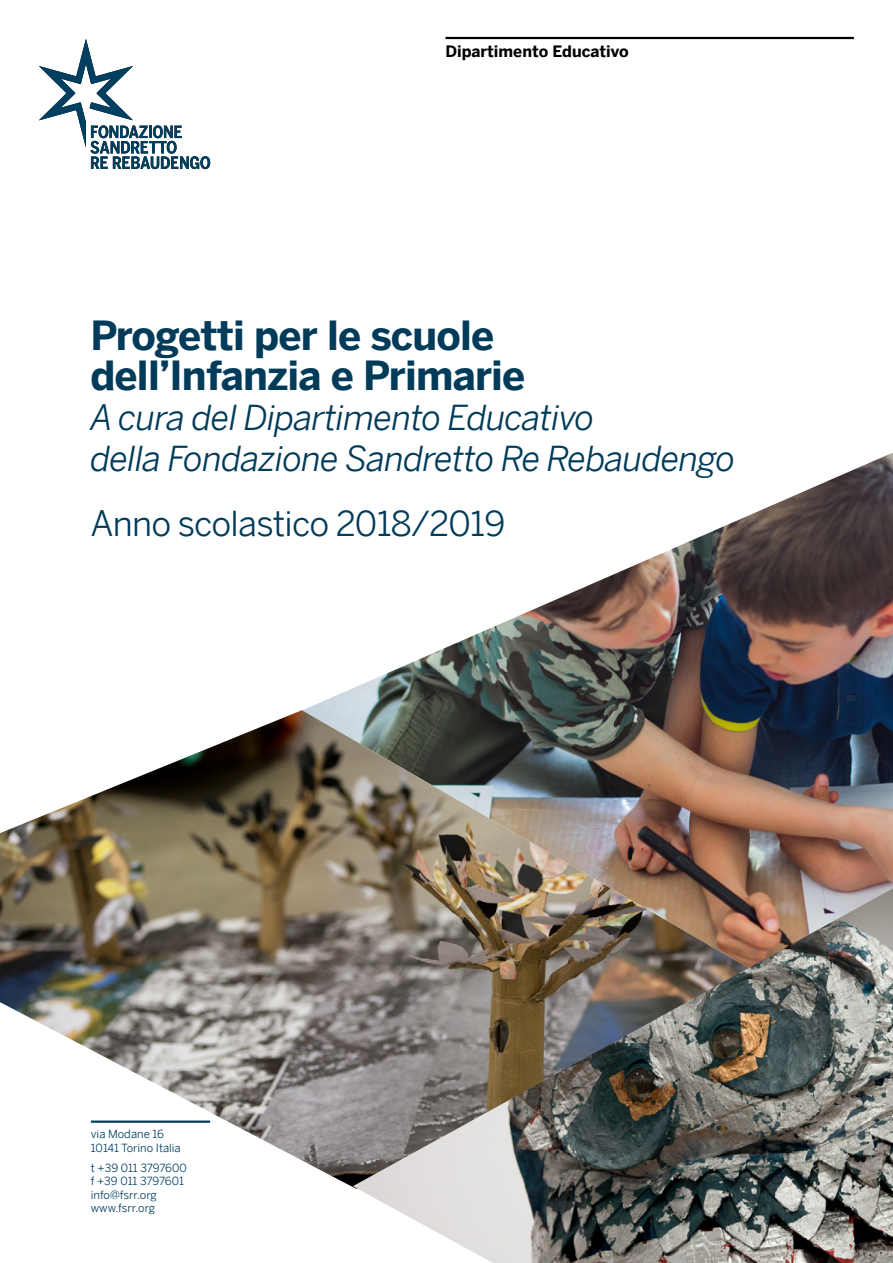
<style>
.page{position:relative;width:893px;height:1263px;background:#fff}
.page>*{position:absolute;margin:0;border:0;box-sizing:border-box;transform-origin:0 0}
.t1{font:700 40.2px/40.2px "Benton Sans";letter-spacing:-.02em;color:#003b59}
.t2{font:italic 34.5px/40.2px "Benton Sans";letter-spacing:-.02em;color:#003b59}
.t3{font:34.5px "Benton Sans";letter-spacing:-.02em;color:#003b59}
.t4{font:700 15.75px "Benton Sans";color:#000}
.t5{font:11.25px/13.5px "Benton Sans";color:#003f5f}
</style>
<div class="page">
<hr style="left:445px;top:37px;width:409px;height:2px;background:#000">
<svg style="left:39px;top:39px;width:171px;height:130px"></svg>
<img style="left:303px;top:452px;width:590px;height:436px">
<img style="left:0;top:710px;width:753px;height:477px">
<img style="left:353px;top:888px;width:540px;height:375px">
<h3 class="t4" style="left:445px;top:42px;width:185px">Dipartimento Educativo</h3>
<h1 class="t1" style="left:90px;top:315px;width:437px">Progetti per le scuole dell’Infanzia e Primarie</h1>
<h2 class="t2" style="left:90px;top:397px;width:646px">A cura del Dipartimento Educativo<br>della Fondazione Sandretto Re Rebaudengo</h2>
<h2 class="t3" style="left:90px;top:503px;width:417px">Anno scolastico 2018/2019</h2>
<p class="t5" style="left:91px;top:1127px;width:91px">via Modane 16<br>10141 Torino Italia</p>
<p class="t5" style="left:91px;top:1161px;width:97px">t +39 011 3797600 f +39 011 3797601 info@fsrr.org www.fsrr.org</p>
</div>
